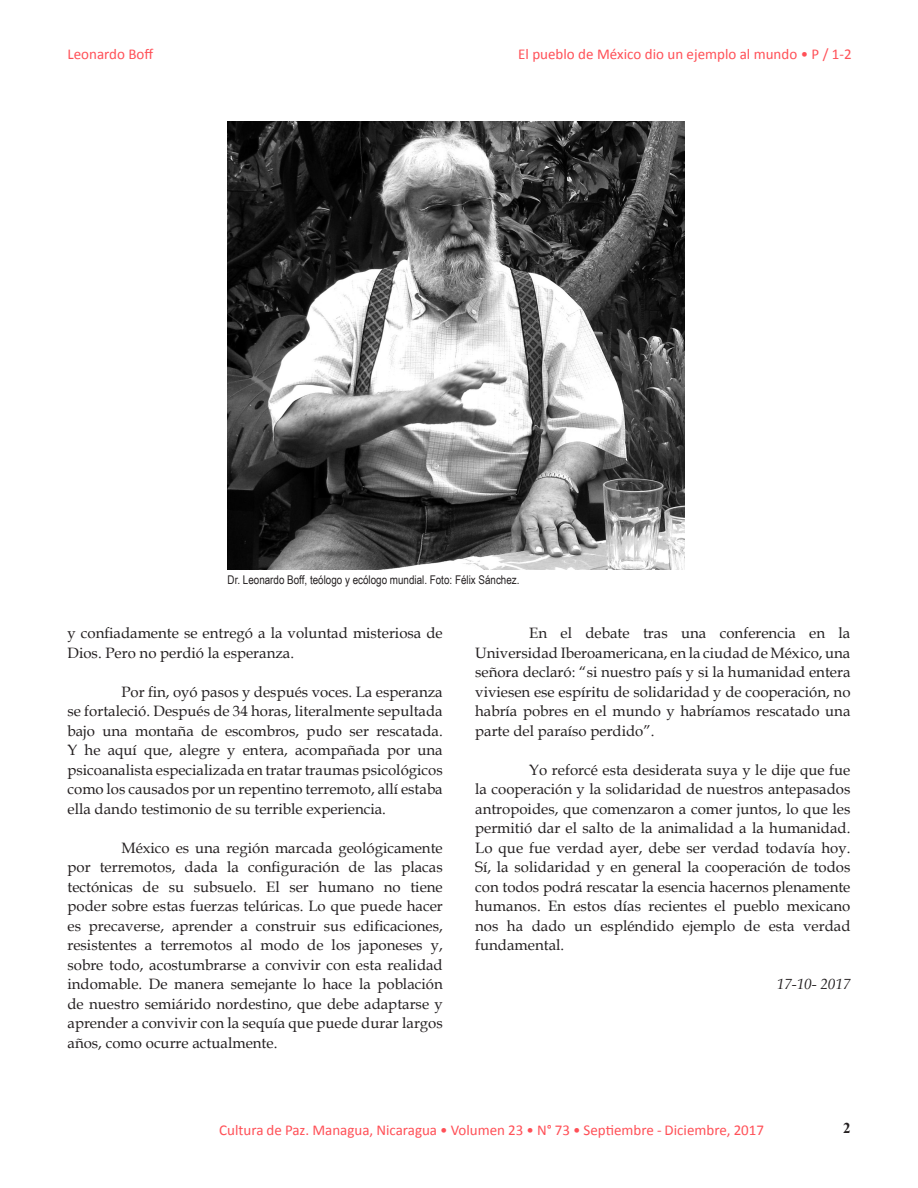
<style>
.page{position:relative;width:918px;height:1188px;background:#fff}
.page>*{position:absolute;margin:0;border:0;box-sizing:border-box;transform-origin:0 0}
.t1{font:15px/19.5px "Book Antiqua";color:#231f20;text-align:justify}
.t2{font:15px "Calibri";color:#ff5057}
.t3{font:italic 15px "Book Antiqua";color:#231f20}
.t4{font:700 15px "Times New Roman";color:#231f20}
.t5{font:12px "Arial Narrow";color:#231f20}
</style>
<div class="page">
<img style="left:228px;top:122px;width:457px;height:447px">
<p class="t2" style="left:68px;top:44px;width:87px">Leonardo Boff</p>
<p class="t2" style="left:518px;top:44px;width:335px">El pueblo de México dio un ejemplo al mundo • P / 1-2</p>
<p class="t5" style="left:228px;top:571px;width:293px">Dr. Leonardo Boff, teólogo y ecólogo mundial. Foto: Félix Sánchez.</p>
<p class="t1" style="left:68px;top:623px;width:377px">y confiadamente se entregó a la voluntad misteriosa de<br>Dios. Pero no perdió la esperanza.</p>
<p class="t1" style="left:68px;top:681px;width:377px;text-indent:54px">Por fin, oyó pasos y después voces. La esperanza se fortaleció. Después de 34 horas, literalmente sepultada bajo una montaña de escombros, pudo ser rescatada.<br>Y he aquí que, alegre y entera, acompañada por una psicoanalista especializada en tratar traumas psicológicos como los causados por un repentino terremoto, allí estaba ella dando testimonio de su terrible experiencia.</p>
<p class="t1" style="left:68px;top:837px;width:377px;text-indent:54px">México es una región marcada geológicamente por terremotos, dada la configuración de las placas tectónicas de su subsuelo. El ser humano no tiene poder sobre estas fuerzas telúricas. Lo que puede hacer es precaverse, aprender a construir sus edificaciones, resistentes a terremotos al modo de los japoneses y, sobre todo, acostumbrarse a convivir con esta realidad indomable. De manera semejante lo hace la población de nuestro semiárido nordestino, que debe adaptarse y aprender a convivir con la sequía que puede durar largos años, como ocurre actualmente.</p>
<p class="t1" style="left:475px;top:623px;width:377px;text-indent:54px">En el debate tras una conferencia en la Universidad Iberoamericana, en la ciudad de México, una señora declaró: “si nuestro país y si la humanidad entera viviesen ese espíritu de solidaridad y de cooperación, no habría pobres en el mundo y habríamos rescatado una parte del paraíso perdido”.</p>
<p class="t1" style="left:475px;top:759px;width:377px;text-indent:54px">Yo reforcé esta desiderata suya y le dije que fue la cooperación y la solidaridad de nuestros antepasados antropoides, que comenzaron a comer juntos, lo que les permitió dar el salto de la animalidad a la humanidad.<br>Lo que fue verdad ayer, debe ser verdad todavía hoy.<br>Sí, la solidaridad y en general la cooperación de todos con todos podrá rescatar la esencia hacernos plenamente humanos. En estos días recientes el pueblo mexicano nos ha dado un espléndido ejemplo de esta verdad fundamental.</p>
<p class="t3" style="left:777px;top:973px;width:75px">17-10- 2017</p>
<p class="t2" style="left:219px;top:1121px;width:546px">Cultura de Paz. Managua, Nicaragua • Volumen 23 • N° 73 • Septiembre - Diciembre, 2017</p>
<p class="t4" style="left:843px;top:1117px;width:9px">2</p>
</div>
